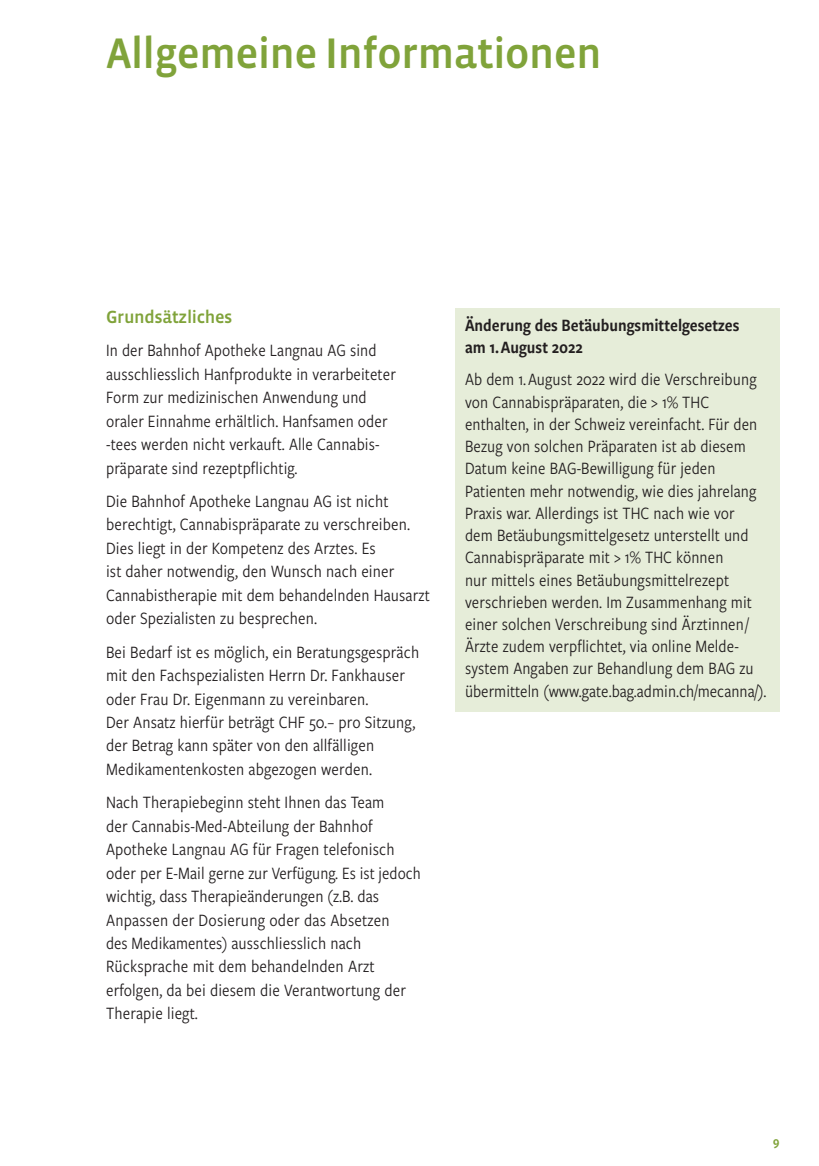
<style>
.page{position:relative;width:819px;height:1166px;background:#fff}
.page>*{position:absolute;margin:0;border:0;box-sizing:border-box;transform-origin:0 0}
.t1{font:500 43.75px "Vista Sans OTCE";letter-spacing:-.02em;color:#80a33a}
.t2{font:18.03px/23.4px "Freight Sans Cnd Pro";letter-spacing:.005em;color:#231f20}
.t3{font:18.03px/22.2px "Freight Sans Cnd Pro Semi";color:#231f20}
.t4{font:500 18.03px "Vista Sans OTCE";letter-spacing:-.02em;color:#80a33a}
.t5{font:14px "Freight Sans Cnd Pro Semi";color:#80a33a}
</style>
<div class="page">
<div style="left:455px;top:308px;width:324px;height:403px;background:#e6edd9"></div>
<h1 class="t1" style="left:106px;top:29px;width:497px">Allgemeine Informationen</h1>
<p class="t4" style="left:106px;top:307px;width:128px">Grundsätzliches</p>
<p class="t2" style="left:106px;top:338px;width:291px">In der Bahnhof Apotheke Langnau AG sind ausschliesslich Hanfprodukte in verarbeiteter Form zur medizinischen Anwendung und oraler Einnahme erhältlich. Hanfsamen oder -tees werden nicht verkauft. Alle Cannabis&shy;präparate sind rezeptpflichtig.</p>
<p class="t2" style="left:106px;top:489px;width:325px">Die Bahnhof Apotheke Langnau AG ist nicht berechtigt, Cannabispräparate zu verschreiben.<br>Dies liegt in der Kompetenz des Arztes. Es<br>ist daher notwendig, den Wunsch nach einer Cannabistherapie mit dem behandelnden Hausarzt oder Spezialisten zu besprechen.</p>
<p class="t2" style="left:106px;top:639px;width:315px">Bei Bedarf ist es möglich, ein Beratungsgespräch mit den Fachspezialisten Herrn Dr. Fankhauser oder Frau Dr. Eigenmann zu vereinbaren.<br>Der Ansatz hierfür beträgt CHF 50.– pro Sitzung, der Betrag kann später von den allfälligen Medikamentenkosten abgezogen werden.</p>
<p class="t2" style="left:106px;top:790px;width:316px">Nach Therapiebeginn steht Ihnen das Team<br>der Cannabis-Med-Abteilung der Bahnhof Apotheke Langnau AG für Fragen telefonisch oder per E-Mail gerne zur Verfügung. Es ist jedoch wichtig, dass Therapieänderungen (z.B. das Anpassen der Dosierung oder das Absetzen<br>des Medikamentes) ausschliesslich nach Rücksprache mit dem behandelnden Arzt erfolgen, da bei diesem die Verantwortung der Therapie liegt.</p>
<p class="t3" style="left:465px;top:313px;width:276px">Änderung des Betäubungsmittelgesetzes am 1. August 2022</p>
<p class="t2" style="left:465px;top:368px;width:303px;line-height:22.2px">Ab dem 1. August 2022 wird die Verschreibung von Cannabispräparaten, die &gt; 1% THC enthalten, in der Schweiz vereinfacht. Für den Bezug von solchen Präparaten ist ab diesem Datum keine BAG-Bewilligung für jeden Patienten mehr notwendig, wie dies jahrelang Praxis war. Allerdings ist THC nach wie vor dem Betäubungsmittelgesetz unterstellt und Cannabispräparate mit &gt; 1% THC können<br>nur mittels eines Betäubungsmittelrezept verschrieben werden. Im Zusammenhang mit einer solchen Verschreibung sind Ärztinnen / Ärzte zudem verpflichtet, via online Melde&shy;system Angaben zur Behandlung dem BAG zu übermitteln (www.gate.bag.admin.ch/mecanna/).</p>
<p class="t5" style="left:773px;top:1134px;width:8px">9</p>
</div>
